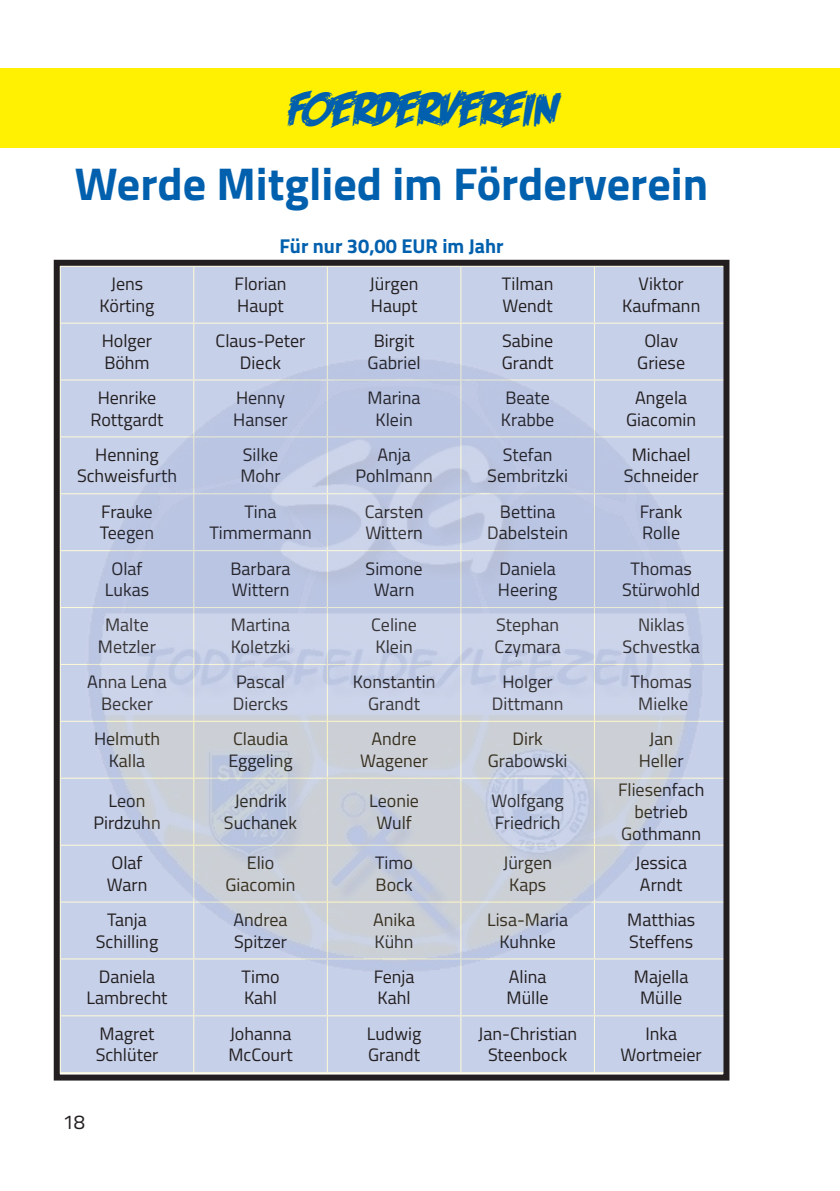
<style>
.page{position:relative;width:840px;height:1191px;background:#fff}
.page>*{position:absolute;margin:0;border:0;box-sizing:border-box;transform-origin:0 0}
.t1{font:48px "Feastof Flesh BB Italic";color:#0160ae}
.t2{font:700 46px "Titillium Web";color:#0160ae}
.t3{font:700 20px "Titillium Web";color:#0160ae}
.t4{font:20px "Titillium Web";color:#231f20}
.t5{font:18px "Titillium Web";color:#231f20}
</style>
<div class="page">
<div style="left:0;top:68px;width:839px;height:80px;background:#fff101"></div>
<div style="left:54px;top:260px;width:675px;height:820px;border:6px solid #231f20"></div>
<img style="left:57px;top:263px;width:666px;height:811px">
<p class="t1" style="left:284px;top:84px;width:272px">FOERDERVEREIN</p>
<p class="t2" style="left:75px;top:149px;width:634px">Werde Mitglied im Förderverein</p>
<p class="t3" style="left:279px;top:231px;width:225px">Für nur 30,00 EUR im Jahr</p>
<p class="t5" style="left:111px;top:271px;width:34px">Jens</p>
<p class="t5" style="left:99px;top:292px;width:56px">Körting</p>
<p class="t5" style="left:234px;top:271px;width:53px">Florian</p>
<p class="t5" style="left:237px;top:292px;width:48px">Haupt</p>
<p class="t5" style="left:501px;top:271px;width:53px">Tilman</p>
<p class="t5" style="left:502px;top:292px;width:52px">Wendt</p>
<p class="t5" style="left:638px;top:271px;width:47px">Viktor</p>
<p class="t5" style="left:621px;top:292px;width:80px">Kaufmann</p>
<p class="t5" style="left:369px;top:271px;width:50px">Jürgen</p>
<p class="t5" style="left:370px;top:292px;width:48px">Haupt</p>
<p class="t5" style="left:102px;top:327px;width:52px">Holger</p>
<p class="t5" style="left:104px;top:349px;width:47px">Böhm</p>
<p class="t5" style="left:215px;top:327px;width:91px">Claus-Peter</p>
<p class="t5" style="left:240px;top:349px;width:43px">Dieck</p>
<p class="t5" style="left:373px;top:327px;width:42px">Birgit</p>
<p class="t5" style="left:367px;top:349px;width:54px">Gabriel</p>
<p class="t5" style="left:502px;top:327px;width:52px">Sabine</p>
<p class="t5" style="left:501px;top:349px;width:53px">Grandt</p>
<p class="t5" style="left:644px;top:327px;width:35px">Olav</p>
<p class="t5" style="left:637px;top:349px;width:49px">Griese</p>
<p class="t5" style="left:98px;top:384px;width:60px">Henrike</p>
<p class="t5" style="left:90px;top:406px;width:75px">Rottgardt</p>
<p class="t5" style="left:236px;top:384px;width:51px">Henny</p>
<p class="t5" style="left:233px;top:406px;width:56px">Hanser</p>
<p class="t5" style="left:367px;top:384px;width:54px">Marina</p>
<p class="t5" style="left:375px;top:406px;width:39px">Klein</p>
<p class="t5" style="left:505px;top:384px;width:46px">Beate</p>
<p class="t5" style="left:500px;top:406px;width:55px">Krabbe</p>
<p class="t5" style="left:635px;top:384px;width:53px">Angela</p>
<p class="t5" style="left:625px;top:406px;width:71px">Giacomin</p>
<p class="t5" style="left:95px;top:441px;width:65px">Henning</p>
<p class="t5" style="left:77px;top:463px;width:101px">Schweisfurth</p>
<p class="t5" style="left:243px;top:441px;width:37px">Silke</p>
<p class="t5" style="left:240px;top:463px;width:42px">Mohr</p>
<p class="t5" style="left:377px;top:441px;width:35px">Anja</p>
<p class="t5" style="left:355px;top:463px;width:79px">Pohlmann</p>
<p class="t5" style="left:502px;top:441px;width:51px">Stefan</p>
<p class="t5" style="left:487px;top:463px;width:82px">Sembritzki</p>
<p class="t5" style="left:631px;top:441px;width:60px">Michael</p>
<p class="t5" style="left:623px;top:463px;width:76px">Schneider</p>
<p class="t5" style="left:101px;top:498px;width:53px">Frauke</p>
<p class="t5" style="left:100px;top:520px;width:56px">Teegen</p>
<p class="t5" style="left:244px;top:498px;width:34px">Tina</p>
<p class="t5" style="left:209px;top:520px;width:104px">Timmermann</p>
<p class="t5" style="left:364px;top:498px;width:60px">Carsten</p>
<p class="t5" style="left:365px;top:520px;width:59px">Wittern</p>
<p class="t5" style="left:499px;top:498px;width:57px">Bettina</p>
<p class="t5" style="left:487px;top:520px;width:82px">Dabelstein</p>
<p class="t5" style="left:639px;top:498px;width:44px">Frank</p>
<p class="t5" style="left:642px;top:520px;width:39px">Rolle</p>
<p class="t5" style="left:111px;top:555px;width:33px">Olaf</p>
<p class="t5" style="left:105px;top:576px;width:46px">Lukas</p>
<p class="t5" style="left:230px;top:555px;width:62px">Barbara</p>
<p class="t5" style="left:232px;top:576px;width:59px">Wittern</p>
<p class="t5" style="left:365px;top:555px;width:59px">Simone</p>
<p class="t5" style="left:373px;top:576px;width:42px">Warn</p>
<p class="t5" style="left:499px;top:555px;width:58px">Daniela</p>
<p class="t5" style="left:497px;top:576px;width:61px">Heering</p>
<p class="t5" style="left:630px;top:555px;width:63px">Thomas</p>
<p class="t5" style="left:621px;top:576px;width:80px">Stürwohld</p>
<p class="t5" style="left:105px;top:612px;width:45px">Malte</p>
<p class="t5" style="left:98px;top:633px;width:60px">Metzler</p>
<p class="t5" style="left:231px;top:612px;width:61px">Martina</p>
<p class="t5" style="left:230px;top:633px;width:61px">Koletzki</p>
<p class="t5" style="left:371px;top:612px;width:47px">Celine</p>
<p class="t5" style="left:375px;top:633px;width:39px">Klein</p>
<p class="t5" style="left:496px;top:612px;width:64px">Stephan</p>
<p class="t5" style="left:494px;top:633px;width:67px">Czymara</p>
<p class="t5" style="left:637px;top:612px;width:48px">Niklas</p>
<p class="t5" style="left:622px;top:633px;width:79px">Schvestka</p>
<p class="t5" style="left:87px;top:669px;width:81px">Anna Lena</p>
<p class="t5" style="left:101px;top:690px;width:53px">Becker</p>
<p class="t5" style="left:236px;top:669px;width:50px">Pascal</p>
<p class="t5" style="left:233px;top:690px;width:57px">Diercks</p>
<p class="t5" style="left:352px;top:669px;width:84px">Konstantin</p>
<p class="t5" style="left:368px;top:690px;width:53px">Grandt</p>
<p class="t5" style="left:502px;top:669px;width:52px">Holger</p>
<p class="t5" style="left:491px;top:690px;width:73px">Dittmann</p>
<p class="t5" style="left:630px;top:669px;width:63px">Thomas</p>
<p class="t5" style="left:638px;top:690px;width:51px">Mielke</p>
<p class="t5" style="left:94px;top:725px;width:67px">Helmuth</p>
<p class="t5" style="left:109px;top:747px;width:38px">Kalla</p>
<p class="t5" style="left:233px;top:725px;width:57px">Claudia</p>
<p class="t5" style="left:228px;top:747px;width:66px">Eggeling</p>
<p class="t5" style="left:371px;top:725px;width:47px">Andre</p>
<p class="t5" style="left:360px;top:747px;width:70px">Wagener</p>
<p class="t5" style="left:512px;top:725px;width:32px">Dirk</p>
<p class="t5" style="left:487px;top:747px;width:81px">Grabowski</p>
<p class="t5" style="left:649px;top:725px;width:25px">Jan</p>
<p class="t5" style="left:638px;top:747px;width:46px">Heller</p>
<p class="t5" style="left:108px;top:787px;width:38px">Leon</p>
<p class="t5" style="left:93px;top:809px;width:69px">Pirdzuhn</p>
<p class="t5" style="left:234px;top:787px;width:54px">Jendrik</p>
<p class="t5" style="left:224px;top:809px;width:75px">Suchanek</p>
<p class="t5" style="left:369px;top:787px;width:51px">Leonie</p>
<p class="t5" style="left:376px;top:809px;width:37px">Wulf</p>
<p class="t5" style="left:491px;top:787px;width:74px">Wolfgang</p>
<p class="t5" style="left:494px;top:809px;width:67px">Friedrich</p>
<p class="t5" style="left:617px;top:777px;width:88px">Fliesenfach</p>
<p class="t5" style="left:634px;top:798px;width:55px">betrieb</p>
<p class="t5" style="left:621px;top:820px;width:81px">Gothmann</p>
<p class="t5" style="left:111px;top:849px;width:33px">Olaf</p>
<p class="t5" style="left:107px;top:871px;width:42px">Warn</p>
<p class="t5" style="left:247px;top:849px;width:29px">Elio</p>
<p class="t5" style="left:225px;top:871px;width:71px">Giacomin</p>
<p class="t5" style="left:375px;top:849px;width:39px">Timo</p>
<p class="t5" style="left:375px;top:871px;width:39px">Bock</p>
<p class="t5" style="left:503px;top:849px;width:50px">Jürgen</p>
<p class="t5" style="left:509px;top:871px;width:39px">Kaps</p>
<p class="t5" style="left:635px;top:849px;width:53px">Jessica</p>
<p class="t5" style="left:639px;top:871px;width:44px">Arndt</p>
<p class="t5" style="left:107px;top:906px;width:41px">Tanja</p>
<p class="t5" style="left:96px;top:928px;width:64px">Schilling</p>
<p class="t5" style="left:233px;top:906px;width:56px">Andrea</p>
<p class="t5" style="left:234px;top:928px;width:54px">Spitzer</p>
<p class="t5" style="left:373px;top:906px;width:43px">Anika</p>
<p class="t5" style="left:374px;top:928px;width:40px">Kühn</p>
<p class="t5" style="left:486px;top:906px;width:83px">Lisa-Maria</p>
<p class="t5" style="left:499px;top:928px;width:58px">Kuhnke</p>
<p class="t5" style="left:627px;top:906px;width:69px">Matthias</p>
<p class="t5" style="left:629px;top:928px;width:65px">Steffens</p>
<p class="t5" style="left:99px;top:963px;width:58px">Daniela</p>
<p class="t5" style="left:86px;top:985px;width:83px">Lambrecht</p>
<p class="t5" style="left:241px;top:963px;width:39px">Timo</p>
<p class="t5" style="left:244px;top:985px;width:35px">Kahl</p>
<p class="t5" style="left:373px;top:963px;width:42px">Fenja</p>
<p class="t5" style="left:377px;top:985px;width:35px">Kahl</p>
<p class="t5" style="left:508px;top:963px;width:39px">Alina</p>
<p class="t5" style="left:506px;top:985px;width:44px">Mülle</p>
<p class="t5" style="left:633px;top:963px;width:56px">Majella</p>
<p class="t5" style="left:639px;top:985px;width:44px">Mülle</p>
<p class="t5" style="left:99px;top:1020px;width:56px">Magret</p>
<p class="t5" style="left:96px;top:1041px;width:64px">Schlüter</p>
<p class="t5" style="left:229px;top:1020px;width:63px">Johanna</p>
<p class="t5" style="left:228px;top:1041px;width:66px">McCourt</p>
<p class="t5" style="left:366px;top:1020px;width:56px">Ludwig</p>
<p class="t5" style="left:368px;top:1041px;width:53px">Grandt</p>
<p class="t5" style="left:478px;top:1020px;width:100px">Jan-Christian</p>
<p class="t5" style="left:487px;top:1041px;width:81px">Steenbock</p>
<p class="t5" style="left:645px;top:1020px;width:33px">Inka</p>
<p class="t5" style="left:620px;top:1041px;width:83px">Wortmeier</p>
<p class="t4" style="left:63px;top:1107px;width:24px">18</p>
</div>
